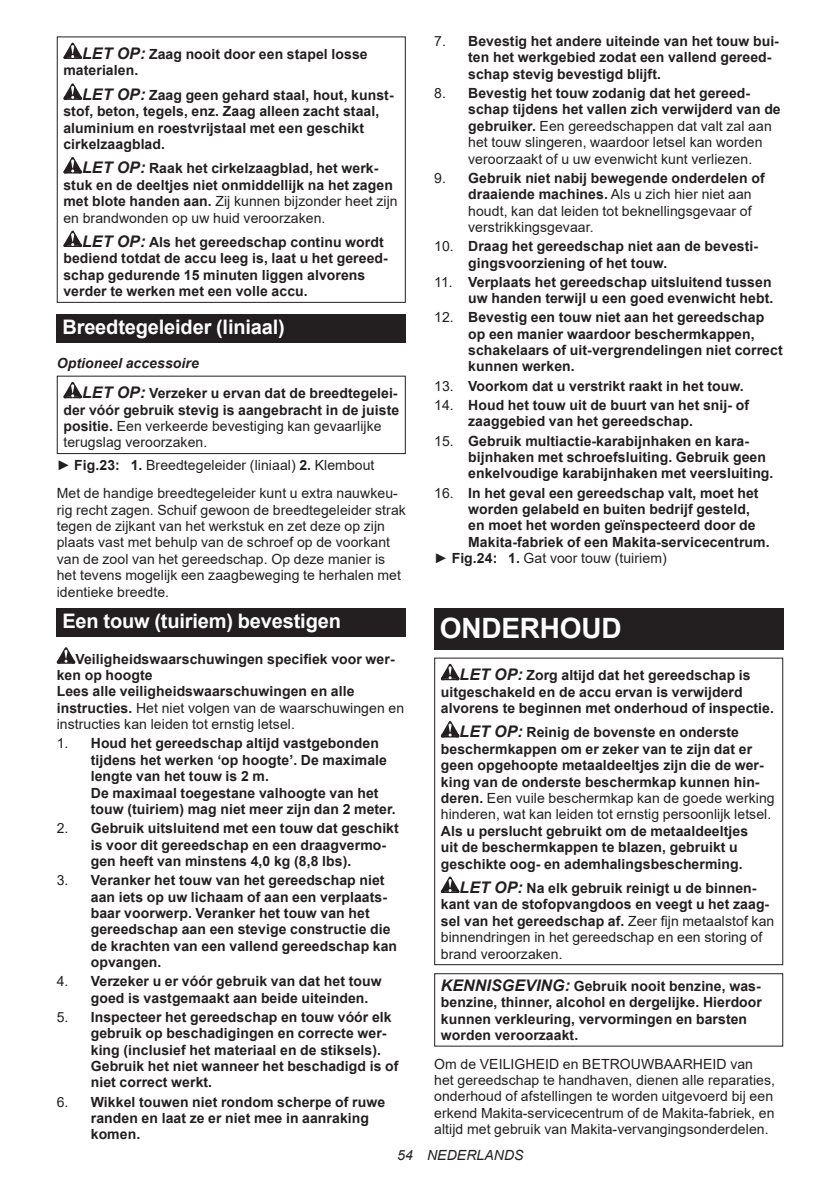
<style>
.page{position:relative;width:840px;height:1191px;background:#fff}
.page>*{position:absolute;margin:0;border:0;box-sizing:border-box;transform-origin:0 0}
.t1{font:700 28px "Arial";letter-spacing:-.01em;color:#fff}
.t2{font:700 20px "Arial";letter-spacing:-.01em;color:#fff}
.t3{font:700 14px/16.4px "Arial";letter-spacing:.005em;color:#231f20}
.t4{font:14px/16.4px "Arial";letter-spacing:.005em;color:#231f20}
.t5{font:italic 14px "Arial";letter-spacing:.005em;color:#231f20}
.s1{font-style:italic;font-size:16px}
.s2{font-weight:400}
.s3{font-style:italic}
.s4{font-weight:700}
</style>
<div class="page">
<svg style="left:63px;top:43px;width:19px;height:16px"></svg>
<svg style="left:63px;top:83px;width:19px;height:17px"></svg>
<svg style="left:63px;top:157px;width:19px;height:16px"></svg>
<svg style="left:63px;top:231px;width:19px;height:16px"></svg>
<div style="left:57px;top:36px;width:348px;height:267px;border:1px solid #231f20"></div>
<div style="left:57px;top:314px;width:348px;height:29px;background:#231f20"></div>
<svg style="left:63px;top:382px;width:19px;height:16px"></svg>
<div style="left:57px;top:376px;width:348px;height:78px;border:1px solid #231f20"></div>
<div style="left:57px;top:608px;width:348px;height:28px;background:#231f20"></div>
<svg style="left:57px;top:647px;width:18px;height:16px"></svg>
<div style="left:434px;top:608px;width:348px;height:41px;background:#231f20"></div>
<svg style="left:440px;top:664px;width:19px;height:16px"></svg>
<svg style="left:440px;top:721px;width:19px;height:16px"></svg>
<svg style="left:440px;top:876px;width:19px;height:17px"></svg>
<div style="left:434px;top:657px;width:348px;height:308px;border:1px solid #231f20"></div>
<div style="left:434px;top:973px;width:348px;height:73px;border:1px solid #231f20"></div>
<p class="t3" style="left:63px;top:47px;width:305px;text-indent:19px"><span class="s1">LET OP:</span> Zaag nooit door een stapel losse materialen.</p>
<p class="t3" style="left:63px;top:88px;width:331px;text-indent:19px"><span class="s1">LET OP:</span> Zaag geen gehard staal, hout, kunst&shy;stof, beton, tegels, enz. Zaag alleen zacht staal, aluminium en roestvrijstaal met een geschikt cirkelzaagblad.</p>
<p class="t3" style="left:63px;top:161px;width:335px;text-indent:19px"><span class="s1">LET OP:</span> Raak het cirkelzaagblad, het werk&shy;stuk en de deeltjes niet onmiddellijk na het zagen met blote handen aan. <span class="s2">Zij kunnen bijzonder heet zijn en brandwonden op uw huid veroorzaken.</span></p>
<p class="t3" style="left:63px;top:235px;width:325px;text-indent:19px"><span class="s1">LET OP:</span> Als het gereedschap continu wordt bediend totdat de accu leeg is, laat u het gereed&shy;schap gedurende 15 minuten liggen alvorens verder te werken met een volle accu.</p>
<h2 class="t2" style="left:62px;top:319px;width:224px">Breedtegeleider (liniaal)</h2>
<p class="t3" style="left:82px;top:348px;width:317px;line-height:30.6px;text-indent:-25px"><span class="s3">Optioneel accessoire<br></span><span class="s1">LET OP:</span> Verzeker u ervan dat de breedtegelei-</p>
<p class="t4" style="left:63px;top:401px;width:337px"><span class="s4">der vóór gebruik stevig is aangebracht in de juiste positie.</span> Een verkeerde bevestiging kan gevaarlijke terugslag veroorzaken.</p>
<p class="t4" style="left:57px;top:451px;width:342px;line-height:27.8px">► <span class="s4">Fig.23: 1.</span> Breedtegeleider (liniaal) <span class="s4">2.</span> Klembout<br>Met de handige breedtegeleider kunt u extra nauwkeu-</p>
<p class="t4" style="left:57px;top:501px;width:350px">rig recht zagen. Schuif gewoon de breedtegeleider strak tegen de zijkant van het werkstuk en zet deze op zijn plaats vast met behulp van de schroef op de voorkant van de zool van het gereedschap. Op deze manier is het tevens mogelijk een zaagbeweging te herhalen met identieke breedte.</p>
<h2 class="t2" style="left:62px;top:613px;width:280px">Een touw (tuiriem) bevestigen</h2>
<p class="t3" style="left:57px;top:650px;width:349px;text-indent:19px">Veiligheidswaarschuwingen specifiek voor wer&shy;ken op hoogte<br>Lees alle veiligheidswaarschuwingen en alle instructies. <span class="s2">Het niet volgen van de waarschuwingen en instructies kan leiden tot ernstig letsel.</span></p>
<p class="t3" style="left:91px;top:736px;width:306px;text-indent:-34px"><span class="s2">1.</span> Houd het gereedschap altijd vastgebonden tijdens het werken ‘op hoogte’. De maximale lengte van het touw is 2 m.<br>De maximaal toegestane valhoogte van het touw (tuiriem) mag niet meer zijn dan 2 meter.</p>
<p class="t3" style="left:91px;top:821px;width:309px;text-indent:-34px"><span class="s2">2.</span> Gebruik uitsluitend met een touw dat geschikt is voor dit gereedschap en een draagvermo&shy;gen heeft van minstens 4,0 kg (8,8 lbs).</p>
<p class="t3" style="left:91px;top:873px;width:308px;text-indent:-34px"><span class="s2">3.</span> Veranker het touw van het gereedschap niet aan iets op uw lichaam of aan een verplaats&shy;baar voorwerp. Veranker het touw van het gereedschap aan een stevige constructie die de krachten van een vallend gereedschap kan opvangen.</p>
<p class="t3" style="left:91px;top:974px;width:292px;text-indent:-34px"><span class="s2">4.</span> Verzeker u er vóór gebruik van dat het touw goed is vastgemaakt aan beide uiteinden.</p>
<p class="t3" style="left:91px;top:1010px;width:309px;text-indent:-34px"><span class="s2">5.</span> Inspecteer het gereedschap en touw vóór elk gebruik op beschadigingen en correcte wer&shy;king (inclusief het materiaal en de stiksels).<br>Gebruik het niet wanneer het beschadigd is of niet correct werkt.</p>
<p class="t3" style="left:91px;top:1094px;width:296px;text-indent:-34px"><span class="s2">6.</span> Wikkel touwen niet rondom scherpe of ruwe randen en laat ze er niet mee in aanraking komen.</p>
<p class="t3" style="left:468px;top:34px;width:312px;text-indent:-34px"><span class="s2">7.</span> Bevestig het andere uiteinde van het touw bui&shy;ten het werkgebied zodat een vallend gereed&shy;schap stevig bevestigd blijft.</p>
<p class="t4" style="left:468px;top:86px;width:314px;text-indent:-34px">8. <span class="s4">Bevestig het touw zodanig dat het gereed&shy;schap tijdens het vallen zich verwijderd van de gebruiker.</span> Een gereedschappen dat valt zal aan het touw slingeren, waardoor letsel kan worden veroorzaakt of u uw evenwicht kunt verliezen.</p>
<p class="t4" style="left:468px;top:171px;width:298px;text-indent:-34px">9. <span class="s4">Gebruik niet nabij bewegende onderdelen of draaiende machines.</span> Als u zich hier niet aan houdt, kan dat leiden tot beknellingsgevaar of verstrikkingsgevaar.</p>
<p class="t3" style="left:468px;top:239px;width:291px;text-indent:-34px"><span class="s2">10.</span> Draag het gereedschap niet aan de bevesti&shy;gingsvoorziening of het touw.</p>
<p class="t3" style="left:434px;top:275px;width:340px;text-align:right"><span class="s2">11.</span> Verplaats het gereedschap uitsluitend tussen uw handen terwijl u een goed evenwicht hebt.</p>
<p class="t3" style="left:468px;top:310px;width:316px;text-indent:-34px"><span class="s2">12.</span> Bevestig een touw niet aan het gereedschap op een manier waardoor beschermkappen, schakelaars of uit-vergrendelingen niet correct kunnen werken.</p>
<p class="t3" style="left:434px;top:379px;width:311px"><span class="s2">13.</span> Voorkom dat u verstrikt raakt in het touw.</p>
<p class="t3" style="left:468px;top:398px;width:282px;text-indent:-34px"><span class="s2">14.</span> Houd het touw uit de buurt van het snij- of zaaggebied van het gereedschap.</p>
<p class="t3" style="left:468px;top:433px;width:306px;text-indent:-34px"><span class="s2">15.</span> Gebruik multiactie-karabijnhaken en kara&shy;bijnhaken met schroefsluiting. Gebruik geen enkelvoudige karabijnhaken met veersluiting.</p>
<p class="t3" style="left:434px;top:485px;width:326px"><span class="s2">16.</span> In het geval een gereedschap valt, moet het</p>
<p class="t3" style="left:468px;top:502px;width:283px">worden gelabeld en buiten bedrijf gesteld,</p>
<p class="t3" style="left:468px;top:518px;width:289px">en moet het worden geïnspecteerd door de</p>
<p class="t3" style="left:468px;top:534px;width:303px">Makita-fabriek of een Makita-servicecentrum.</p>
<p class="t4" style="left:434px;top:550px;width:234px">► <span class="s4">Fig.24: 1.</span> Gat voor touw (tuiriem)</p>
<h1 class="t1" style="left:439px;top:617px;width:183px">ONDERHOUD</h1>
<p class="t3" style="left:440px;top:668px;width:334px;text-indent:19px"><span class="s1">LET OP:</span> Zorg altijd dat het gereedschap is uitgeschakeld en de accu ervan is verwijderd alvorens te beginnen met onderhoud of inspectie.</p>
<p class="t3" style="left:440px;top:725px;width:335px;text-indent:19px"><span class="s1">LET OP:</span> Reinig de bovenste en onderste beschermkappen om er zeker van te zijn dat er geen opgehoopte metaaldeeltjes zijn die de wer&shy;king van de onderste beschermkap kunnen hin&shy;deren. <span class="s2">Een vuile beschermkap kan de goede werking hinderen, wat kan leiden tot ernstig persoonlijk letsel.</span></p>
<p class="t3" style="left:440px;top:823px;width:308px">Als u perslucht gebruikt om de metaaldeeltjes uit de beschermkappen te blazen, gebruikt u geschikte oog- en ademhalingsbescherming.</p>
<p class="t3" style="left:440px;top:881px;width:335px;text-indent:19px"><span class="s1">LET OP:</span> Na elk gebruik reinigt u de binnen&shy;kant van de stofopvangdoos en veegt u het zaag&shy;sel van het gereedschap af. <span class="s2">Zeer fijn metaalstof kan binnendringen in het gereedschap en een storing of brand veroorzaken.</span></p>
<p class="t3" style="left:440px;top:978px;width:322px"><span class="s1">KENNISGEVING:</span> Gebruik nooit benzine, was&shy;benzine, thinner, alcohol en dergelijke. Hierdoor kunnen verkleuring, vervormingen en barsten worden veroorzaakt.</p>
<p class="t4" style="left:434px;top:1056px;width:342px">Om de VEILIGHEID en BETROUWBAARHEID van het gereedschap te handhaven, dienen alle reparaties, onderhoud of afstellingen te worden uitgevoerd bij een erkend Makita-servicecentrum of de Makita-fabriek, en altijd met gebruik van Makita-vervangingsonderdelen.</p>
<p class="t5" style="left:397px;top:1150px;width:128px">54 NEDERLANDS</p>
</div>
